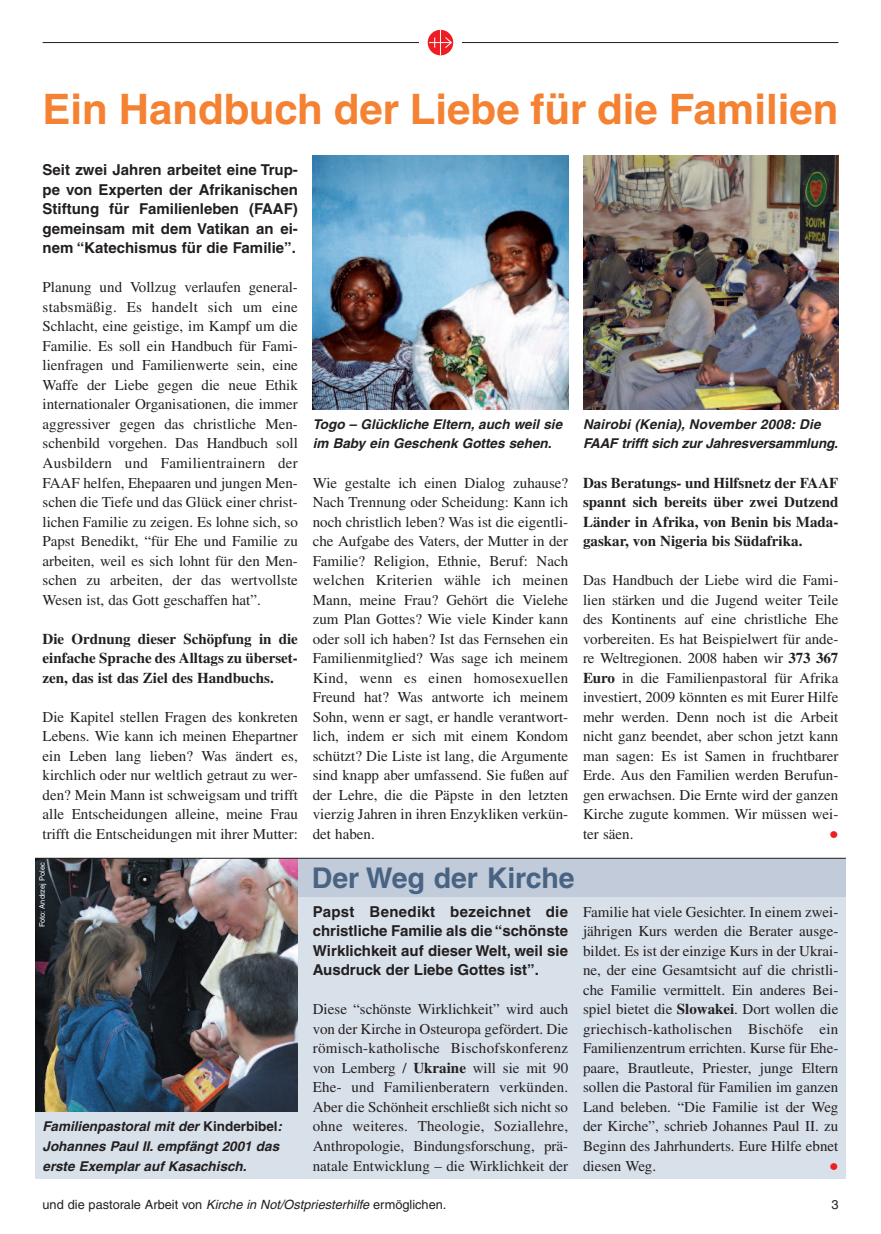
<style>
.page{position:relative;width:881px;height:1234px;background:#fff}
.page>*{position:absolute;margin:0;border:0;box-sizing:border-box;transform-origin:0 0}
.t1{font:700 42px "Helvetica";color:#f48232}
.t2{font:700 28.5px "Helvetica";color:#496483}
.t3{font:25.5px "Times";color:#ee1d23}
.t4{font:15px/19.5px "Times";color:#231f20;text-align:justify}
.t5{font:700 15px/19.5px "Helvetica";color:#231f20;text-align:justify}
.t6{font:700 15px/19.5px "Times";color:#231f20;text-align:justify}
.t7{font:italic 700 13.5px/19.5px "Helvetica";color:#231f20}
.t8{font:12.75px "Helvetica";color:#231f20}
.t9{font:7.5px "Helvetica";color:#fff}
.s1{font-style:normal}
.s2{font-weight:700}
.s3{font-style:italic}
</style>
<div class="page">
<div style="left:35px;top:858px;width:810px;height:320px;background:#d8e0e9"></div>
<hr style="left:43px;top:42px;width:795px;height:1px;background:#231f20">
<div style="left:419px;top:21px;width:42px;height:43px;background:#fff"></div>
<svg style="left:427px;top:30px;width:26px;height:25px"></svg>
<svg style="left:429px;top:30px;width:23px;height:25px"></svg>
<img style="left:313px;top:156px;width:255px;height:253px">
<div style="left:35px;top:858px;width:810px;height:38px;background:#c2cbda"></div>
<img style="left:35px;top:858px;width:263px;height:253px">
<hr style="left:35px;top:857px;width:810px;height:1px;background:#231f20">
<img style="left:583px;top:156px;width:255px;height:253px">
<h1 class="t1" style="left:43px;top:94px;width:797px">Ein Handbuch der Liebe für die Familien</h1>
<p class="t5" style="left:43px;top:162px;width:257px">Seit zwei Jahren arbeitet eine Trup&shy;pe von Experten der Afrikanischen Stiftung für Familienleben (FAAF) gemeinsam mit dem Vatikan an ei&shy;nem “Katechismus für die Familie”.</p>
<p class="t4" style="left:43px;top:279px;width:257px">Planung und Vollzug verlaufen general&shy;stabsmäßig. Es handelt sich um eine Schlacht, eine geistige, im Kampf um die Familie. Es soll ein Handbuch für Fami&shy;lienfragen und Familienwerte sein, eine Waffe der Liebe gegen die neue Ethik internationaler Organisationen, die immer aggressiver gegen das christliche Men&shy;schenbild vorgehen. Das Handbuch soll Ausbildern und Familientrainern der FAAF helfen, Ehepaaren und jungen Men&shy;schen die Tiefe und das Glück einer christ&shy;lichen Familie zu zeigen. Es lohne sich, so Papst Benedikt, “für Ehe und Familie zu arbeiten, weil es sich lohnt für den Men&shy;schen zu arbeiten, der das wertvollste Wesen ist, das Gott geschaffen hat”.</p>
<p class="t6" style="left:43px;top:630px;width:257px">Die Ordnung dieser Schöpfung in die einfache Sprache des Alltags zu überset&shy;zen, das ist das Ziel des Handbuchs.</p>
<p class="t4" style="left:43px;top:708px;width:257px">Die Kapitel stellen Fragen des konkreten Lebens. Wie kann ich meinen Ehepartner ein Leben lang lieben? Was ändert es, kirchlich oder nur weltlich getraut zu wer&shy;den? Mein Mann ist schweigsam und trifft alle Entscheidungen alleine, meine Frau trifft die Entscheidungen mit ihrer Mutter:</p>
<p class="t9" style="left:39px;top:927px;width:66px;rotate:-90deg">Foto: Andrzej Polec</p>
<p class="t7" style="left:43px;top:1117px;width:241px">Familienpastoral mit der <span class="s1">Kinderbibel</span>:<br>Johannes Paul II. empfängt 2001 das erste Exemplar auf Kasachisch.</p>
<p class="t7" style="left:313px;top:415px;width:251px">Togo – Glückliche Eltern, auch weil sie im Baby ein Geschenk Gottes sehen.</p>
<p class="t7" style="left:583px;top:415px;width:256px">Nairobi (Kenia), November 2008: Die<br>FAAF trifft sich zur Jahresversammlung.</p>
<p class="t4" style="left:313px;top:474px;width:257px">Wie gestalte ich einen Dialog zuhause?<br>Nach Trennung oder Scheidung: Kann ich noch christlich leben? Was ist die eigentli&shy;che Aufgabe des Vaters, der Mutter in der Familie? Religion, Ethnie, Beruf: Nach welchen Kriterien wähle ich meinen Mann, meine Frau? Gehört die Vielehe zum Plan Gottes? Wie viele Kinder kann oder soll ich haben? Ist das Fernsehen ein Familienmitglied? Was sage ich meinem Kind, wenn es einen homosexuellen Freund hat? Was antworte ich meinem Sohn, wenn er sagt, er handle verantwort&shy;lich, indem er sich mit einem Kondom schützt? Die Liste ist lang, die Argumente sind knapp aber umfassend. Sie fußen auf der Lehre, die die Päpste in den letzten vierzig Jahren in ihren Enzykliken verkün&shy;det haben.</p>
<p class="t6" style="left:583px;top:474px;width:257px">Das Beratungs- und Hilfsnetz der FAAF spannt sich bereits über zwei Dutzend Länder in Afrika, von Benin bis Mada&shy;gaskar, von Nigeria bis Südafrika.</p>
<p class="t4" style="left:583px;top:571px;width:257px">Das Handbuch der Liebe wird die Fami&shy;lien stärken und die Jugend weiter Teile des Kontinents auf eine christliche Ehe vorbereiten. Es hat Beispielwert für ande&shy;re Weltregionen. 2008 haben wir <span class="s2">373 367<br>Euro</span> in die Familienpastoral für Afrika investiert, 2009 könnten es mit Eurer Hilfe mehr werden. Denn noch ist die Arbeit nicht ganz beendet, aber schon jetzt kann man sagen: Es ist Samen in fruchtbarer Erde. Aus den Familien werden Berufun&shy;gen erwachsen. Die Ernte wird der ganzen Kirche zugute kommen. Wir müssen wei&shy;ter säen.</p>
<h3 class="t3" style="left:829px;top:825px;width:10px">•</h3>
<h2 class="t2" style="left:311px;top:867px;width:264px">Der Weg der Kirche</h2>
<p class="t5" style="left:313px;top:903px;width:257px">Papst Benedikt bezeichnet die christliche Familie als die “schönste Wirklichkeit auf dieser Welt, weil sie Ausdruck der Liebe Gottes ist”.</p>
<p class="t4" style="left:313px;top:1000px;width:257px">Diese “schönste Wirklichkeit” wird auch von der Kirche in Osteuropa gefördert. Die römisch-katholische Bischofskonferenz von Lemberg / <span class="s2">Ukraine</span> will sie mit 90<br>Ehe- und Familienberatern verkünden.<br>Aber die Schönheit erschließt sich nicht so ohne weiteres. Theologie, Soziallehre, Anthropologie, Bindungsforschung, prä&shy;natale Entwicklung – die Wirklichkeit der</p>
<p class="t4" style="left:583px;top:903px;width:257px">Familie hat viele Gesichter. In einem zwei&shy;jährigen Kurs werden die Berater ausge&shy;bildet. Es ist der einzige Kurs in der Ukrai&shy;ne, der eine Gesamtsicht auf die christli&shy;che Familie vermittelt. Ein anderes Bei&shy;spiel bietet die <span class="s2">Slowakei</span>. Dort wollen die griechisch-katholischen Bischöfe ein Familienzentrum errichten. Kurse für Ehe&shy;paare, Brautleute, Priester, junge Eltern sollen die Pastoral für Familien im ganzen Land beleben. “Die Familie ist der Weg der Kirche”, schrieb Johannes Paul II. zu Beginn des Jahrhunderts. Eure Hilfe ebnet diesen Weg.</p>
<h3 class="t3" style="left:829px;top:1157px;width:10px">•</h3>
<p class="t8" style="left:43px;top:1199px;width:405px">und die pastorale Arbeit von <span class="s3">Kirche in Not/Ostpriesterhilfe</span> ermöglichen.</p>
<p class="t8" style="left:831px;top:1198px;width:9px">3</p>
</div>
